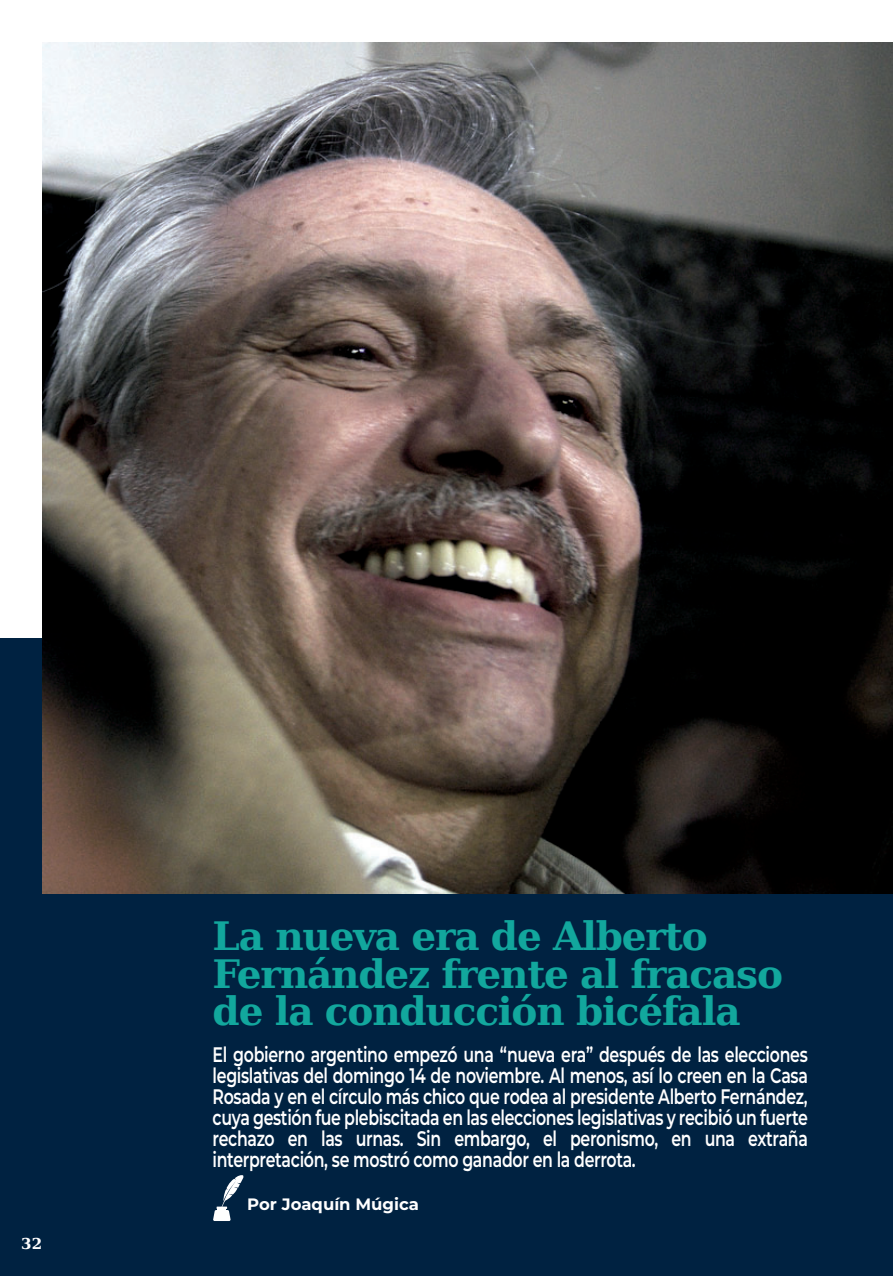
<style>
.page{position:relative;width:893px;height:1276px;background:#fff}
.page>*{position:absolute;margin:0;border:0;box-sizing:border-box;transform-origin:0 0}
.t1{font:700 39px/37.5px "DejaVu Serif";letter-spacing:-.03em;color:#12a79d}
.t2{font:600 21px/21px "Montserrat";letter-spacing:-.02em;color:#fff;text-align:justify;scale:.75 1}
.t3{font:700 16.5px "Montserrat";color:#fff}
.t4{font:700 15px "DejaVu Serif";color:#fff}
</style>
<div class="page">
<div style="left:0;top:638px;width:893px;height:638px;background:#002241"></div>
<svg style="left:213px;top:1175px;width:31px;height:46px"></svg>
<img style="left:43px;top:43px;width:850px;height:850px">
<p class="t4" style="left:21px;top:1231px;width:22px">32</p>
<h1 class="t1" style="left:213px;top:916px;width:572px">La nueva era de Alberto<br>Fernández frente al fracaso de la conducción bicéfala</h1>
<p class="t2" style="left:213px;top:1043px;width:795px">El gobierno argentino empezó una “nueva era” después de las elecciones legislativas del domingo 14 de noviembre. Al menos, así lo creen en la Casa Rosada y en el círculo más chico que rodea al presidente Alberto Fernández, cuya gestión fue plebiscitada en las elecciones legislativas y recibió un fuerte rechazo en las urnas. Sin embargo, el peronismo, en una extraña interpretación, se mostró como ganador en la derrota.</p>
<p class="t3" style="left:247px;top:1191px;width:173px">Por Joaquín Múgica</p>
</div>
